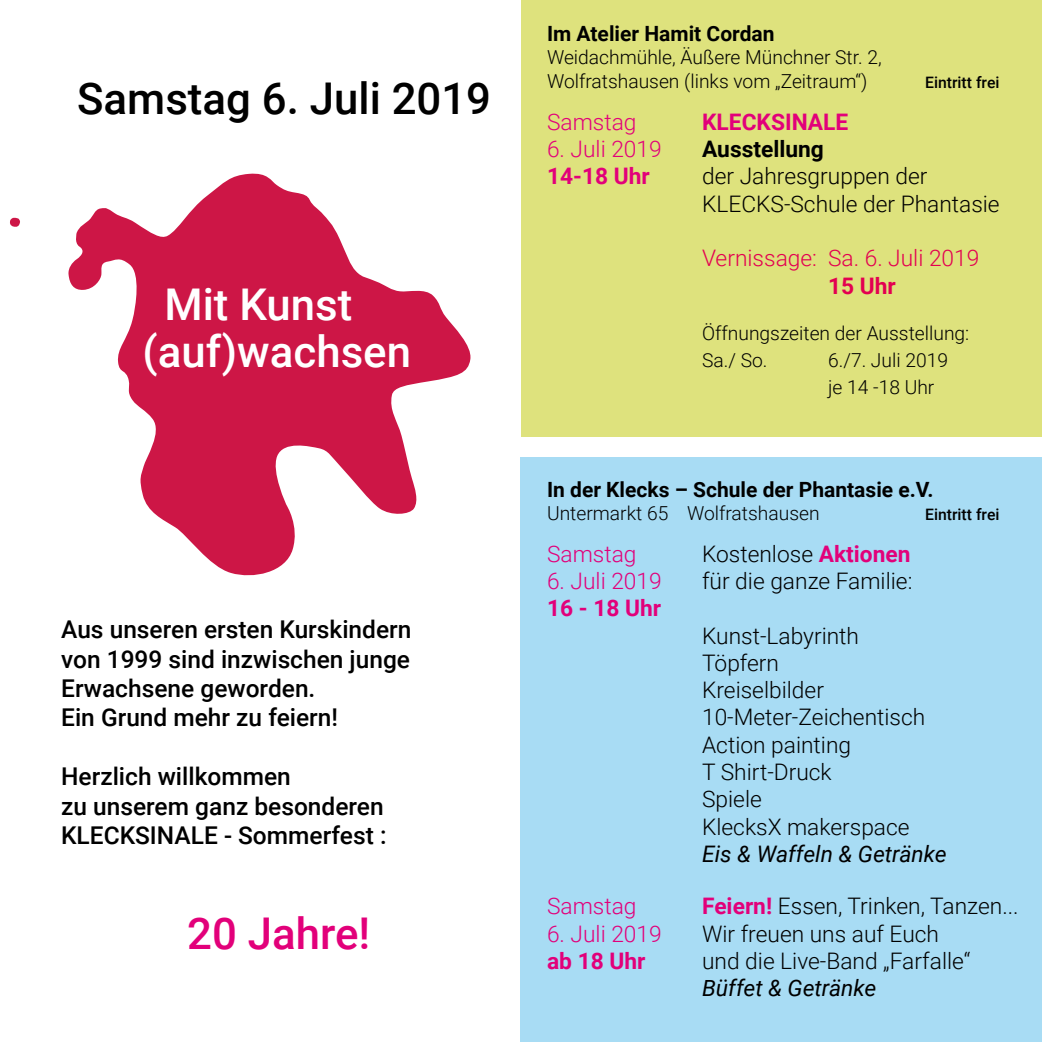
<style>
.page{position:relative;width:1042px;height:1042px;background:#fff}
.page>*{position:absolute;margin:0;border:0;box-sizing:border-box;transform-origin:0 0}
.t1{font:500 43.75px/47.2px "Roboto";color:#fff}
.t2{font:500 43.75px "Roboto";color:#000}
.t3{font:500 43.75px "Roboto";color:#e2007a}
.t4{font:500 24.5px/29.4px "Roboto";color:#000}
.t5{font:300 22.75px/27.3px "Roboto";color:#000}
.t6{font:300 22.75px "Roboto";color:#e2007a}
.t7{font:italic 22.75px "Roboto";color:#000}
.t8{font:700 22.75px "Roboto";color:#e2007a}
.t9{font:300 22.75px "Roboto";color:#e30051}
.t10{font:700 22.75px "Roboto";color:#000}
.t11{font:700 22.75px "Roboto";color:#e30051}
.t12{font:700 21px "Roboto";color:#000}
.t13{font:300 19.25px/27.3px "Roboto";color:#000}
.t14{font:500 15.75px "Roboto";color:#000}
.s1{font-weight:700;color:#e2007a}
</style>
<div class="page">
<div style="left:521px;top:0;width:521px;height:437px;background:#dee27d"></div>
<div style="left:520px;top:457px;width:522px;height:585px;background:#a8dcf4"></div>
<svg style="left:10px;top:218px;width:10px;height:9px"></svg>
<svg style="left:68px;top:173px;width:403px;height:403px;fill:#cd1646"></svg>
<svg style="left:216px;top:382px;width:5px;height:6px"></svg>
<h1 class="t2" style="left:77px;top:68px;width:415px">Samstag 6. Juli 2019</h1>
<h1 class="t1" style="left:143px;top:279px;width:270px;text-indent:22px">Mit Kunst (auf)wachsen</h1>
<p class="t4" style="left:61px;top:614px;width:352px">Aus unseren ersten Kurskindern von 1999 sind inzwischen junge<br>Erwachsene geworden.<br>Ein Grund mehr zu feiern!</p>
<p class="t4" style="left:61px;top:761px;width:327px">Herzlich willkommen<br>zu unserem ganz besonderen<br>KLECKSINALE - Sommerfest :</p>
<h1 class="t3" style="left:187px;top:903px;width:185px">20 Jahre!</h1>
<p class="t12" style="left:547px;top:19px;width:229px">Im Atelier Hamit Cordan</p>
<p class="t13" style="left:547px;top:45px;width:336px;line-height:23.1px">Weidachmühle, Äußere Münchner Str. 2,<br>Wolfratshausen (links vom „Zeitraum“)</p>
<p class="t14" style="left:925px;top:71px;width:76px">Eintritt frei</p>
<p class="t6" style="left:547px;top:106px;width:91px">Samstag</p>
<p class="t6" style="left:547px;top:133px;width:116px">6. Juli 2019</p>
<p class="t8" style="left:547px;top:160px;width:104px">14-18 Uhr</p>
<p class="t8" style="left:702px;top:106px;width:148px">KLECKSINALE</p>
<p class="t10" style="left:702px;top:133px;width:123px">Ausstellung</p>
<p class="t5" style="left:702px;top:162px;width:299px">der Jahresgruppen der<br>KLECKS-Schule der Phantasie</p>
<p class="t9" style="left:702px;top:242px;width:279px">Vernissage: Sa. 6. Juli 2019</p>
<p class="t11" style="left:828px;top:269px;width:69px">15 Uhr</p>
<p class="t13" style="left:702px;top:319px;width:269px">Öffnungszeiten der Ausstellung:<br>Sa./ So.</p>
<p class="t13" style="left:828px;top:346px;width:121px">6./7. Juli 2019 je 14 -18 Uhr</p>
<p class="t12" style="left:547px;top:475px;width:388px">In der Klecks – Schule der Phantasie e.V.</p>
<p class="t13" style="left:547px;top:499px;width:274px">Untermarkt 65 Wolfratshausen</p>
<p class="t14" style="left:925px;top:503px;width:76px">Eintritt frei</p>
<p class="t6" style="left:547px;top:537px;width:91px">Samstag</p>
<p class="t6" style="left:547px;top:565px;width:116px">6. Juli 2019</p>
<p class="t8" style="left:547px;top:592px;width:116px">16 - 18 Uhr</p>
<p class="t6" style="left:547px;top:890px;width:91px">Samstag</p>
<p class="t6" style="left:547px;top:917px;width:116px">6. Juli 2019</p>
<p class="t8" style="left:547px;top:945px;width:100px">ab 18 Uhr</p>
<p class="t5" style="left:702px;top:539px;width:212px">Kostenlose <span class="s1">Aktionen </span>für die ganze Familie:</p>
<p class="t5" style="left:702px;top:621px;width:225px">Kunst-Labyrinth<br>Töpfern<br>Kreiselbilder<br>10-Meter-Zeichentisch<br>Action painting<br>T Shirt-Druck<br>Spiele<br>KlecksX makerspace</p>
<p class="t7" style="left:702px;top:838px;width:246px">Eis &amp; Waffeln &amp; Getränke</p>
<p class="t5" style="left:702px;top:892px;width:318px"><span class="s1">Feiern!</span> Essen, Trinken, Tanzen...<br>Wir freuen uns auf Euch<br>und die Live-Band „Farfalle“</p>
<p class="t7" style="left:702px;top:972px;width:176px">Büffet &amp; Getränke</p>
</div>
